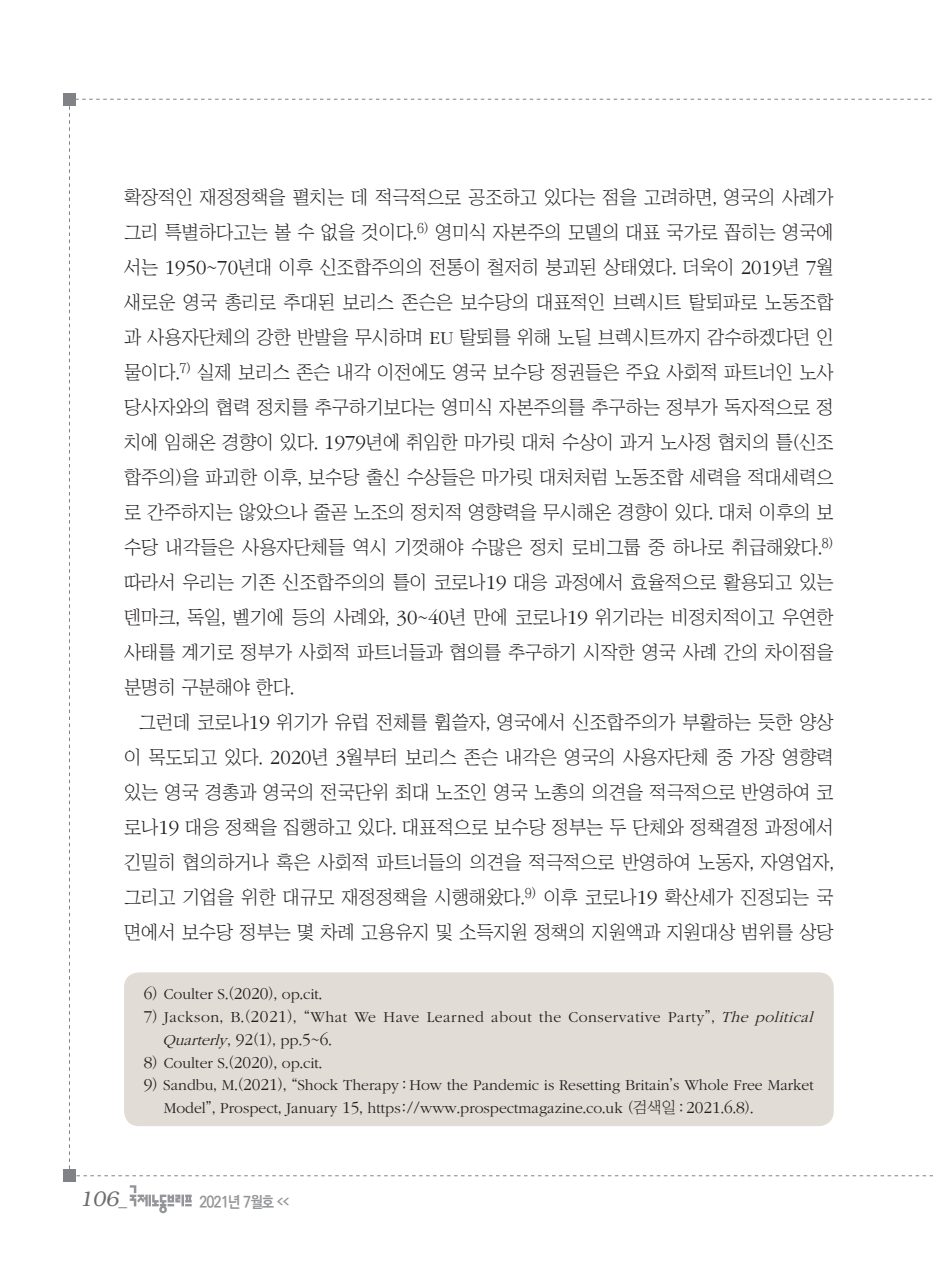
<style>
.page{position:relative;width:933px;height:1275px;background:#fff}
.page>*{position:absolute;margin:0;border:0;box-sizing:border-box;transform-origin:0 0}
.t1{font:italic 300 21px "Bookman";color:#6c6d70}
.본문{font:18.9px/35px "Chosunilbo NM";color:#231f20;text-align:justify}
.각주{font:300 15.75px/22.8px "ITC Garamond Std";color:#231f20}
.각주-2{font:300 15.75px/22.8px "ITC Garamond Std";letter-spacing:.035em;color:#231f20}
.t2{font:700 15.75px "Ko Pub Dotum";letter-spacing:-.055em;color:#939598;scale:.9 1}
.s1{font-family:"ITC Garamond Std";font-weight:300;font-size:20.82px}
.s2{font-family:"ITC Garamond Std";font-weight:300}
.s3{font-size:17.32px}
.s4{font-family:"Chosunilbo NM";font-weight:400}
.s5{font-style:italic}
.s6{font-family:"Helvetica";font-weight:400;font-style:normal;font-size:17.5px}
.s7{font-size:7.88px}
</style>
<div class="page">
<div style="left:64px;top:1170px;width:12px;height:12px;background:#808285"></div>
<div style="left:64px;top:93px;width:12px;height:12px;background:#808285"></div>
<svg style="left:130px;top:1185px;width:62px;height:28px"></svg>
<div style="left:124px;top:972px;width:709px;height:154px;background:#e1dcd5;border-radius:15px"></div>
<p class="본문" style="left:124px;top:179px;width:711px">확장적인 재정정책을 펼치는 데 적극적으로 공조하고 있다는 점을 고려하면, 영국의 사례가 그리 특별하다고는 볼 수 없을 것이다.<sup>6)</sup> 영미식 자본주의 모델의 대표 국가로 꼽히는 영국에 서는 <span class="s1">1950</span>~<span class="s1">70</span>년대 이후 신조합주의의 전통이 철저히 붕괴된 상태였다. 더욱이 <span class="s1">2019</span>년 <span class="s1">7</span>월 새로운 영국 총리로 추대된 보리스 존슨은 보수당의 대표적인 브렉시트 탈퇴파로 노동조합 과 사용자단체의 강한 반발을 무시하며 <span class="s2">EU</span> 탈퇴를 위해 노딜 브렉시트까지 감수하겠다던 인 물이다.<sup>7)</sup> 실제 보리스 존슨 내각 이전에도 영국 보수당 정권들은 주요 사회적 파트너인 노사 당사자와의 협력 정치를 추구하기보다는 영미식 자본주의를 추구하는 정부가 독자적으로 정 치에 임해온 경향이 있다. <span class="s1">1979</span>년에 취임한 마가릿 대처 수상이 과거 노사정 협치의 틀(신조 합주의)을 파괴한 이후, 보수당 출신 수상들은 마가릿 대처처럼 노동조합 세력을 적대세력으 로 간주하지는 않았으나 줄곧 노조의 정치적 영향력을 무시해온 경향이 있다. 대처 이후의 보 수당 내각들은 사용자단체들 역시 기껏해야 수많은 정치 로비그룹 중 하나로 취급해왔다.<sup>8) </sup>따라서 우리는 기존 신조합주의의 틀이 코로나<span class="s1">19</span> 대응 과정에서 효율적으로 활용되고 있는 덴마크, 독일, 벨기에 등의 사례와, <span class="s1">30</span>~<span class="s1">40</span>년 만에 코로나<span class="s1">19</span> 위기라는 비정치적이고 우연한 사태를 계기로 정부가 사회적 파트너들과 협의를 추구하기 시작한 영국 사례 간의 차이점을 분명히 구분해야 한다.</p>
<p class="본문" style="left:124px;top:704px;width:711px;text-indent:15px">그런데 코로나<span class="s1">19</span> 위기가 유럽 전체를 휩쓸자, 영국에서 신조합주의가 부활하는 듯한 양상 이 목도되고 있다. <span class="s1">2020</span>년 <span class="s1">3</span>월부터 보리스 존슨 내각은 영국의 사용자단체 중 가장 영향력 있는 영국 경총과 영국의 전국단위 최대 노조인 영국 노총의 의견을 적극적으로 반영하여 코 로나<span class="s1">19</span> 대응 정책을 집행하고 있다. 대표적으로 보수당 정부는 두 단체와 정책결정 과정에서 긴밀히 협의하거나 혹은 사회적 파트너들의 의견을 적극적으로 반영하여 노동자, 자영업자, 그리고 기업을 위한 대규모 재정정책을 시행해왔다.<sup>9)</sup> 이후 코로나<span class="s1">19</span> 확산세가 진정되는 국 면에서 보수당 정부는 몇 차례 고용유지 및 소득지원 정책의 지원액과 지원대상 범위를 상당</p>
<p class="각주" style="left:144px;top:983px;width:180px"><span class="s3">6</span><span class="s4">)</span> Coulter S<span class="s4">.(</span><span class="s3">2020</span><span class="s4">),</span> op<span class="s4">.</span>cit<span class="s4">.</span></p>
<p class="각주-2" style="left:162px;top:1006px;width:656px;text-indent:-19px"><span class="s3">7</span><span class="s4">)</span> Jackson<span class="s4">,</span> B<span class="s4">.(</span><span class="s3">2021</span><span class="s4">), “</span>What We Have Learned about the Conservative Party<span class="s4">”,</span> <span class="s5">The political<br>Quarterly</span><span class="s4">,</span> <span class="s3">92</span><span class="s4">(</span><span class="s3">1</span><span class="s4">),</span> pp<span class="s4">.</span><span class="s3">5</span><span class="s4">~</span><span class="s3">6</span><span class="s4">.</span></p>
<p class="각주" style="left:144px;top:1051px;width:180px"><span class="s3">8</span><span class="s4">)</span> Coulter S<span class="s4">.(</span><span class="s3">2020</span><span class="s4">),</span> op<span class="s4">.</span>cit<span class="s4">.</span></p>
<p class="각주" style="left:164px;top:1074px;width:651px;text-indent:-20px"><span class="s3">9</span><span class="s4">)</span> Sandbu<span class="s4">,</span> M<span class="s4">.(</span><span class="s3">2021</span><span class="s4">), “</span>Shock Therapy <span class="s4">:</span> How the Pandemic is Resetting Britain<span class="s4">’</span>s Whole Free Market<br>Model<span class="s4">”,</span> Prospect<span class="s4">,</span> January <span class="s3">15</span><span class="s4">,</span> https<span class="s4">://</span>www<span class="s4">.</span>prospectmagazine<span class="s4">.</span>co<span class="s4">.</span>uk <span class="s4">(검색일 :</span> <span class="s3">2021</span><span class="s4">.</span><span class="s3">6</span><span class="s4">.</span><span class="s3">8</span><span class="s4">).</span></p>
<p class="t1" style="left:79px;top:1187px;width:49px">106<span class="s6">_</span></p>
<p class="t2" style="left:199px;top:1194px;width:101px">2021년 7월호 <span class="s7">&lt;&lt;</span></p>
</div>
